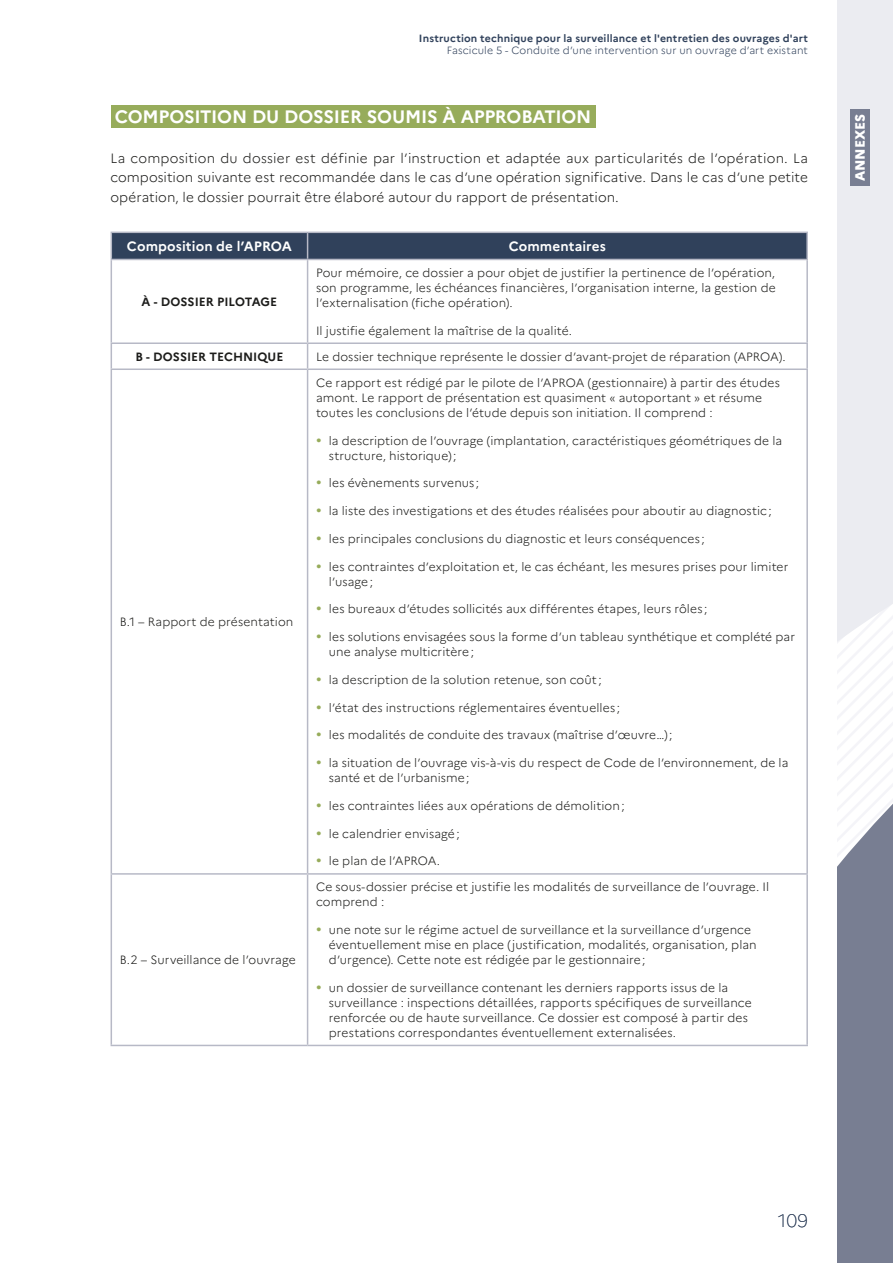
<style>
.page{position:relative;width:893px;height:1263px;background:#fff}
.page>*{position:absolute;margin:0;border:0;box-sizing:border-box;transform-origin:0 0}
.INTERTITRE_1_N1_sans_n{font:700 18px "Marianne";letter-spacing:-.015em;color:#fff}
.t1{font:100 18px "Marianne";color:#30415b}
.TEXTE_courant{font:300 13.5px/19.5px "Marianne";letter-spacing:.005em;color:#1d1d1b;text-align:justify}
.TABLEAU_en-tête{font:700 13.5px "Marianne";letter-spacing:.01em;color:#fff}
.t2{font:800 13.5px "Marianne";color:#fff}
.TABLEAU_txt{font:300 12px/15px "Marianne";letter-spacing:.005em;color:#1d1d1b}
.TABLEAU_txt_bold{font:700 12px "Marianne";color:#1d1d1b}
.t3{font:700 10.5px "Marianne";letter-spacing:.02em;color:#30415b}
.t4{font:300 10.5px "Marianne";letter-spacing:.01em;color:#30415b}
.s1{font-size:18px;color:#97ac5b}
</style>
<div class="page">
<svg style="left:838px;top:0;width:55px;height:1263px"></svg>
<div style="left:850px;top:109px;width:20px;height:77px;background:#787e92"></div>
<div style="left:111px;top:106px;width:485px;height:22px;background:#97ac5b"></div>
<hr style="left:111px;top:260px;width:1px;height:82px;background:#b7b9c6">
<hr style="left:307px;top:260px;width:1px;height:82px;background:#b7b9c6">
<hr style="left:806px;top:260px;width:2px;height:82px;background:#b7b9c6">
<hr style="left:111px;top:342px;width:197px;height:2px;background:#b7b9c6">
<svg style="left:111px;top:344px;width:1px;height:24px"></svg>
<hr style="left:308px;top:342px;width:500px;height:2px;background:#b7b9c6">
<svg style="left:307px;top:344px;width:1px;height:24px"></svg>
<hr style="left:806px;top:344px;width:2px;height:24px;background:#b7b9c6">
<hr style="left:111px;top:368px;width:197px;height:2px;background:#b7b9c6">
<hr style="left:111px;top:370px;width:1px;height:503px;background:#b7b9c6">
<hr style="left:308px;top:368px;width:500px;height:2px;background:#b7b9c6">
<hr style="left:307px;top:370px;width:1px;height:503px;background:#b7b9c6">
<hr style="left:806px;top:370px;width:2px;height:503px;background:#b7b9c6">
<hr style="left:111px;top:873px;width:197px;height:2px;background:#b7b9c6">
<hr style="left:111px;top:875px;width:1px;height:170px;background:#b7b9c6">
<hr style="left:308px;top:873px;width:500px;height:2px;background:#b7b9c6">
<hr style="left:307px;top:875px;width:1px;height:170px;background:#b7b9c6">
<hr style="left:806px;top:875px;width:2px;height:170px;background:#b7b9c6">
<hr style="left:111px;top:1045px;width:197px;height:1px;background:#b7b9c6">
<hr style="left:308px;top:1045px;width:500px;height:1px;background:#b7b9c6">
<svg style="left:111px;top:232px;width:695px;height:27px;background:#33445e"></svg>
<hr style="left:308px;top:232px;width:500px;height:1px;background:#b7b9c6">
<hr style="left:806px;top:233px;width:2px;height:26px;background:#b7b9c6">
<hr style="left:111px;top:259px;width:197px;height:1px;background:#b7b9c6">
<hr style="left:308px;top:259px;width:500px;height:1px;background:#b7b9c6">
<p class="t3" style="left:419px;top:32px;width:390px">Instruction technique pour la surveillance et l'entretien des ouvrages d'art</p>
<p class="t4" style="left:447px;top:44px;width:363px">Fascicule 5 - Conduite d’une intervention sur un ouvrage d’art existant</p>
<p class="INTERTITRE_1_N1_sans_n" style="left:115px;top:106px;width:478px">COMPOSITION DU DOSSIER SOUMIS À APPROBATION</p>
<p class="TEXTE_courant" style="left:111px;top:148px;width:699px">La composition du dossier est définie par l’instruction et adaptée aux particularités de l’opération. La composition suivante est recommandée dans le cas d’une opération significative. Dans le cas d’une petite opération, le dossier pourrait être élaboré autour du rapport de présentation.</p>
<p class="TABLEAU_en-tête" style="left:127px;top:238px;width:167px">Composition de l’APROA</p>
<p class="TABLEAU_en-tête" style="left:509px;top:238px;width:99px">Commentaires</p>
<p class="TABLEAU_txt_bold" style="left:142px;top:294px;width:137px">À - DOSSIER PILOTAGE</p>
<p class="TABLEAU_txt" style="left:316px;top:265px;width:461px;text-align:justify">Pour mémoire, ce dossier a pour objet de justifier la pertinence de l’opération, son programme, les échéances financières, l’organisation interne, la gestion de l’externalisation (fiche opération).</p>
<p class="TABLEAU_txt" style="left:316px;top:323px;width:257px">Il justifie également la maîtrise de la qualité.</p>
<p class="TABLEAU_txt_bold" style="left:135px;top:349px;width:150px">B - DOSSIER TECHNIQUE</p>
<p class="TABLEAU_txt" style="left:316px;top:349px;width:471px">Le dossier technique représente le dossier d’avant-projet de réparation (APROA).</p>
<p class="TABLEAU_txt" style="left:120px;top:614px;width:175px">B.1 – Rapport de présentation</p>
<p class="TABLEAU_txt" style="left:120px;top:952px;width:177px">B.2 – Surveillance de l’ouvrage</p>
<p class="TABLEAU_txt" style="left:316px;top:375px;width:465px">Ce rapport est rédigé par le pilote de l’APROA (gestionnaire) à partir des études amont. Le rapport de présentation est quasiment « autoportant » et résume toutes les conclusions de l’étude depuis son initiation. Il comprend :</p>
<p class="TABLEAU_txt" style="left:329px;top:433px;width:455px;text-indent:-13px"><span class="s1">•</span> la description de l’ouvrage (implantation, caractéristiques géométriques de la structure, historique);</p>
<p class="TABLEAU_txt" style="left:316px;top:475px;width:165px"><span class="s1">•</span> les évènements survenus ;</p>
<p class="TABLEAU_txt" style="left:316px;top:503px;width:457px"><span class="s1">•</span> la liste des investigations et des études réalisées pour aboutir au diagnostic;</p>
<p class="TABLEAU_txt" style="left:316px;top:531px;width:390px"><span class="s1">•</span> les principales conclusions du diagnostic et leurs conséquences ;</p>
<p class="TABLEAU_txt" style="left:329px;top:559px;width:461px;text-indent:-13px"><span class="s1">•</span> les contraintes d’exploitation et, le cas échéant, les mesures prises pour limiter l’usage;</p>
<p class="TABLEAU_txt" style="left:316px;top:601px;width:393px"><span class="s1">•</span> les bureaux d’études sollicités aux différentes étapes, leurs rôles ;</p>
<p class="TABLEAU_txt" style="left:329px;top:629px;width:468px;text-indent:-13px"><span class="s1">•</span> les solutions envisagées sous la forme d’un tableau synthétique et complété par une analyse multicritère;</p>
<p class="TABLEAU_txt" style="left:316px;top:672px;width:287px"><span class="s1">•</span> la description de la solution retenue, son coût ;</p>
<p class="TABLEAU_txt" style="left:316px;top:700px;width:305px"><span class="s1">•</span> l’état des instructions réglementaires éventuelles ;</p>
<p class="TABLEAU_txt" style="left:316px;top:727px;width:358px"><span class="s1">•</span> les modalités de conduite des travaux (maîtrise d’œuvre…);</p>
<p class="TABLEAU_txt" style="left:329px;top:755px;width:461px;text-indent:-13px"><span class="s1">•</span> la situation de l’ouvrage vis-à-vis du respect de Code de l’environnement, de la santé et de l’urbanisme;</p>
<p class="TABLEAU_txt" style="left:316px;top:798px;width:310px"><span class="s1">•</span> les contraintes liées aux opérations de démolition;</p>
<p class="TABLEAU_txt" style="left:316px;top:826px;width:145px"><span class="s1">•</span> le calendrier envisagé;</p>
<p class="TABLEAU_txt" style="left:316px;top:854px;width:126px"><span class="s1">•</span> le plan de l’APROA.</p>
<p class="TABLEAU_txt" style="left:316px;top:880px;width:455px">Ce sous-dossier précise et justifie les modalités de surveillance de l’ouvrage. Il comprend :</p>
<p class="TABLEAU_txt" style="left:329px;top:922px;width:429px;text-indent:-13px"><span class="s1">•</span> une note sur le régime actuel de surveillance et la surveillance d’urgence éventuellement mise en place (justification, modalités, organisation, plan d’urgence). Cette note est rédigée par le gestionnaire;</p>
<p class="TABLEAU_txt" style="left:329px;top:980px;width:425px;text-indent:-13px"><span class="s1">•</span> un dossier de surveillance contenant les derniers rapports issus de la surveillance : inspections détaillées, rapports spécifiques de surveillance renforcée ou de haute surveillance. Ce dossier est composé à partir des prestations correspondantes éventuellement externalisées.</p>
<p class="t2" style="left:852px;top:181px;width:69px;rotate:-90deg">ANNEXES</p>
<h1 class="t1" style="left:778px;top:1210px;width:31px">109</h1>
</div>
